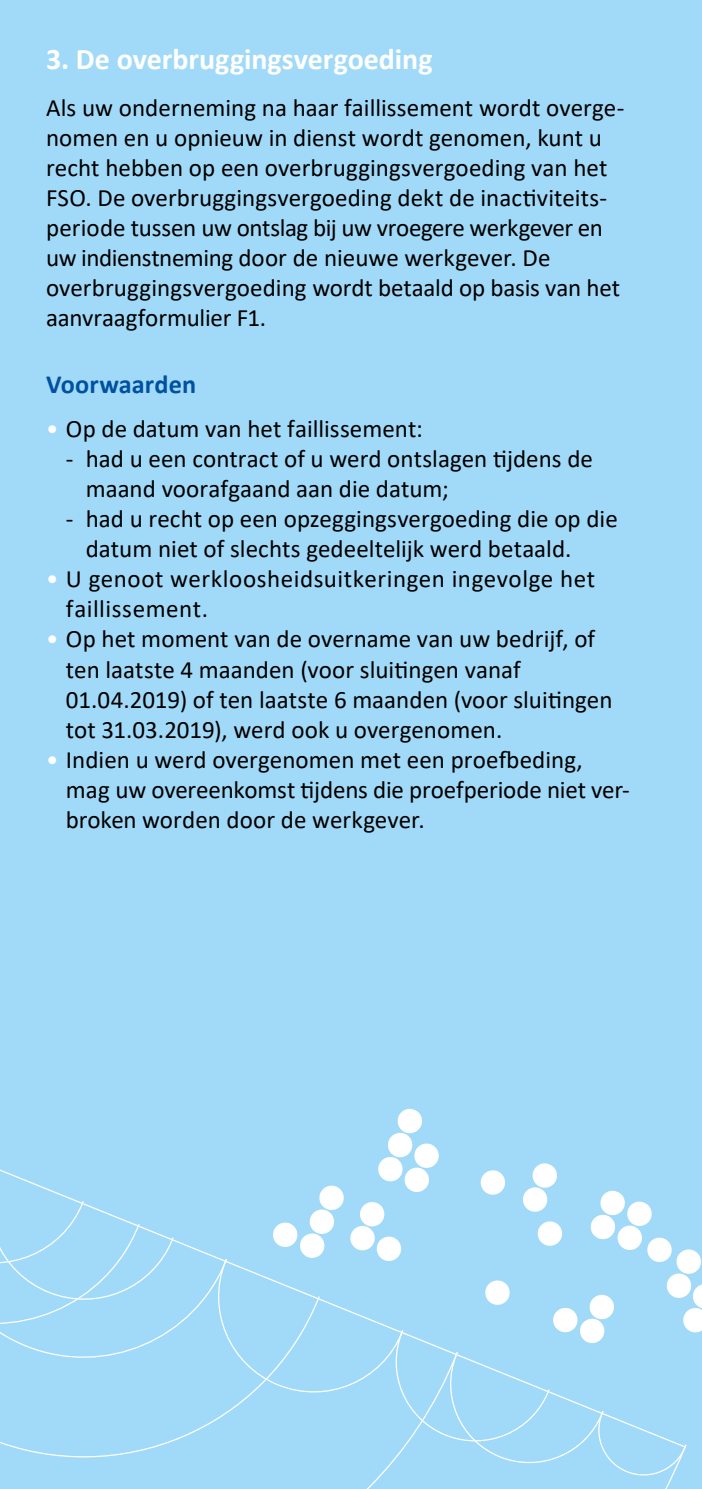
<style>
.page{position:relative;width:702px;height:1489px;background:#fff}
.page>*{position:absolute;margin:0;border:0;box-sizing:border-box;transform-origin:0 0}
.t1{font:700 30px "Calibri";color:#fff}
.t2{font:700 26.25px "Calibri";letter-spacing:.005em;color:#0051a0}
.t3{font:25px/30px "Calibri";color:#000}
.t4{font:25px/30px "Calibri";letter-spacing:.02em;color:#000}
.s1{color:#fff}
</style>
<div class="page">
<div style="left:0;top:0;width:702px;height:1488px;background:#a1daf8"></div>
<svg style="left:0;top:1247px;width:370px;height:241px"></svg>
<svg style="left:199px;top:1108px;width:503px;height:372px"></svg>
<svg style="left:0;top:1169px;width:192px;height:175px"></svg>
<p class="t1" style="left:46px;top:37px;width:388px">3. De overbruggingsvergoeding</p>
<p class="t3" style="left:46px;top:92px;width:578px">Als uw onderneming na haar faillissement wordt overge&shy;nomen en u opnieuw in dienst wordt genomen, kunt u recht hebben op een overbruggingsvergoeding van het FSO. De overbruggingsvergoeding dekt de inactiviteits&shy;periode tussen uw ontslag bij uw vroegere werkgever en uw indienstneming door de nieuwe werkgever. De overbruggingsvergoeding wordt betaald op basis van het aanvraagformulier F1.</p>
<p class="t2" style="left:46px;top:366px;width:151px">Voorwaarden</p>
<p class="t3" style="left:46px;top:413px;width:378px"><span class="s1">•</span> Op de datum van het faillissement:</p>
<p class="t3" style="left:86px;top:443px;width:508px;text-indent:-20px">- had u een contract of u werd ontslagen tijdens de maand voorafgaand aan die datum;</p>
<p class="t3" style="left:86px;top:503px;width:533px;text-indent:-20px">- had u recht op een opzeggingsvergoeding die op die datum niet of slechts gedeeltelijk werd betaald.</p>
<p class="t4" style="left:66px;top:563px;width:530px;text-indent:-20px"><span class="s1">•</span> U genoot werkloosheidsuitkeringen ingevolge het faillissement.</p>
<p class="t3" style="left:66px;top:623px;width:548px;text-indent:-20px"><span class="s1">•</span> Op het moment van de overname van uw bedrijf, of ten laatste 4 maanden (voor sluitingen vanaf 01.04.2019) of ten laatste 6 maanden (voor sluitingen tot 31.03.2019), werd ook u overgenomen.</p>
<p class="t3" style="left:66px;top:743px;width:565px;text-indent:-20px"><span class="s1">•</span> Indien u werd overgenomen met een proefbeding, mag uw overeenkomst tijdens die proefperiode niet ver&shy;broken worden door de werkgever.</p>
</div>
